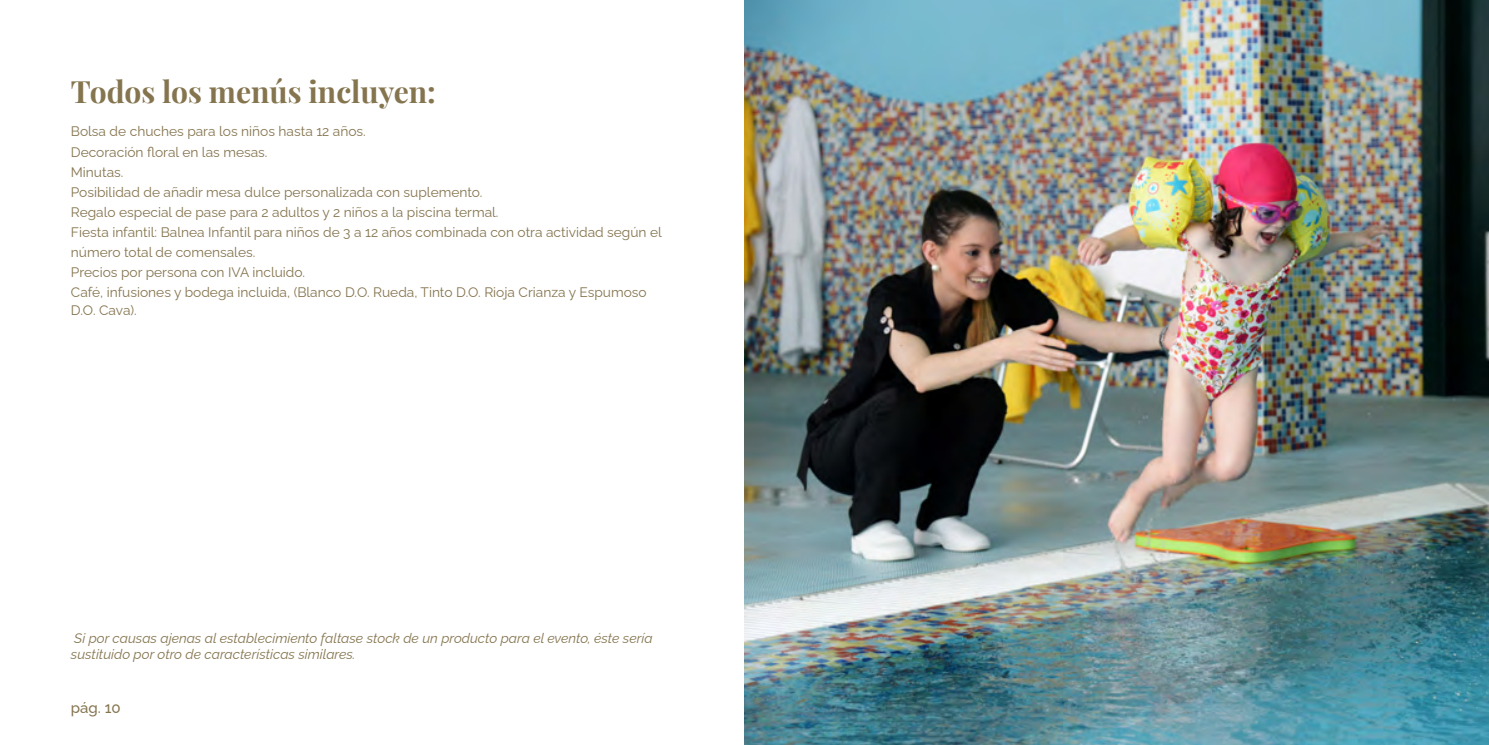
<style>
.page{position:relative;width:1489px;height:745px;background:#fff}
.page>*{position:absolute;margin:0;border:0;box-sizing:border-box;transform-origin:0 0}
.t1{font:700 30px "Playfair Display";color:#85754f}
.t2{font:500 15px "Raleway";color:#85754f}
.t3{font:13.75px/20px "Raleway";color:#85754f}
.t4{font:italic 13.75px/15.9px "Raleway";color:#85754f}
</style>
<div class="page">
<img style="left:744px;top:0;width:744px;height:744px">
<h1 class="t1" style="left:71px;top:69px;width:366px">Todos los menús incluyen:</h1>
<p class="t3" style="left:71px;top:120px;width:592px">Bolsa de chuches para los niños hasta 12 años.<br>Decoración floral en las mesas.<br>Minutas.<br>Posibilidad de añadir mesa dulce personalizada con suplemento.<br>Regalo especial de pase para 2 adultos y 2 niños a la piscina termal.<br>Fiesta infantil: Balnea Infantil para niños de 3 a 12 años combinada con otra actividad según el número total de comensales.<br>Precios por persona con IVA incluido.<br>Café, infusiones y bodega incluida, (Blanco D.O. Rueda, Tinto D.O. Rioja Crianza y Espumoso</p>
<p class="t3" style="left:71px;top:298px;width:67px">D.O. Cava).</p>
<p class="t4" style="left:71px;top:628px;width:583px">Si por causas ajenas al establecimiento faltase stock de un producto para el evento, éste sería sustituido por otro de características similares.</p>
<p class="t2" style="left:71px;top:695px;width:51px">pág. 10</p>
</div>
